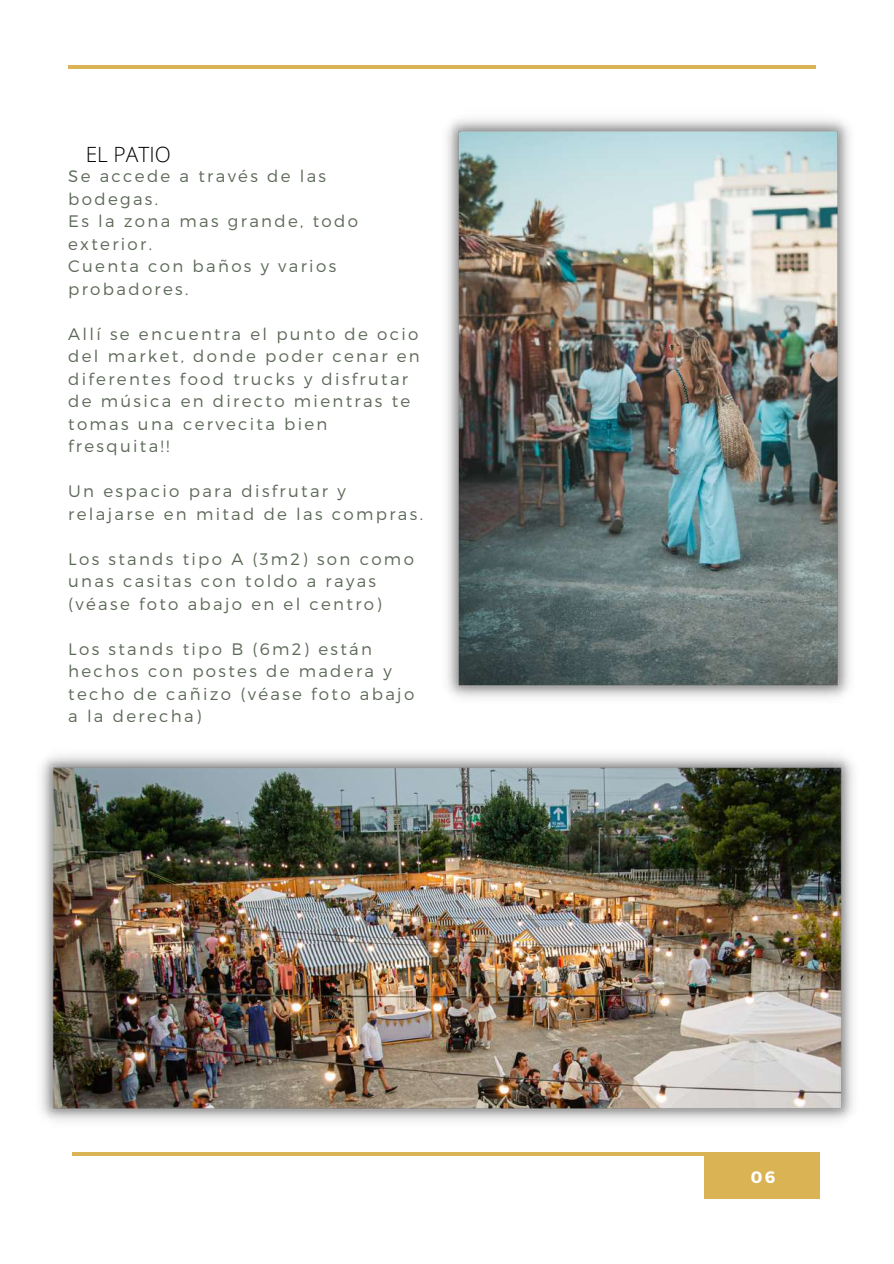
<style>
.page{position:relative;width:894px;height:1264px;background:#fff}
.page>*{position:absolute;margin:0;border:0;box-sizing:border-box;transform-origin:0 0}
.t1{font:300 21px "Open Sans";color:#000}
.t2{font:300 16.65px/22.5px "Montserrat";letter-spacing:.14em;color:#5d6959}
.t3{font:700 16.5px "Montserrat";color:#fff}
</style>
<div class="page">
<img style="left:383px;top:65px;width:467px;height:633px">
<hr style="left:68px;top:65px;width:747px;height:3px;background:#dab454">
<hr style="left:72px;top:1152px;width:747px;height:3px;background:#dab454">
<img style="left:41px;top:755px;width:812px;height:366px">
<div style="left:704px;top:1152px;width:115px;height:46px;background:#dab454"></div>
<p class="t1" style="left:86px;top:140px;width:86px">EL PATIO</p>
<p class="t2" style="left:68px;top:164px;width:291px">Se accede a través de las bodegas.<br>Es la zona mas grande, todo exterior.<br>Cuenta con baños y varios probadores.</p>
<p class="t2" style="left:68px;top:321px;width:353px">Allí se encuentra el punto de ocio del market, donde poder cenar en diferentes food trucks y disfrutar de música en directo mientras te tomas una cervecita bien fresquita!!</p>
<p class="t2" style="left:68px;top:479px;width:356px">Un espacio para disfrutar y relajarse en mitad de las compras.</p>
<p class="t2" style="left:68px;top:546px;width:347px">Los stands tipo A (3m2) son como unas casitas con toldo a rayas (véase foto abajo en el centro)</p>
<p class="t2" style="left:68px;top:636px;width:347px">Los stands tipo B (6m2) están hechos con postes de madera y techo de cañizo (véase foto abajo a la derecha)</p>
<p class="t3" style="left:750px;top:1166px;width:26px">06</p>
</div>
